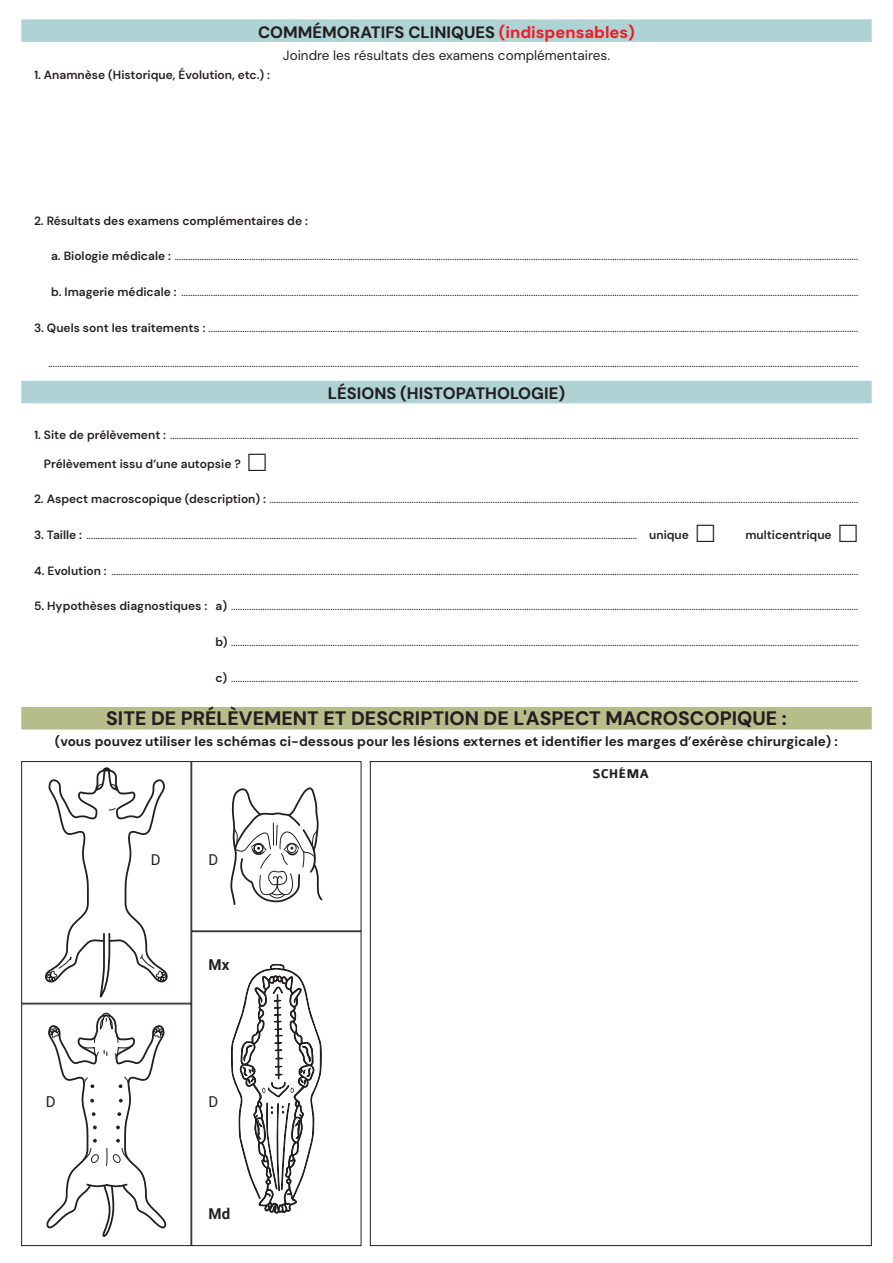
<style>
.page{position:relative;width:893px;height:1263px;background:#fff}
.page>*{position:absolute;margin:0;border:0;box-sizing:border-box;transform-origin:0 0}
.t1{font:800 19.5px "DM Sans";color:#231f20}
.t2{font:800 16.5px "DM Sans";color:#231f20}
.t3{font:15px "Roboto";color:#231f20}
.t4{font:700 15px "Roboto";color:#231f20}
.t5{font:700 13.5px "DM Sans";color:#231f20}
.t6{font:13.5px "DM Sans";color:#231f20}
.t7{font:700 13.5px "Colaborate";color:#231f20}
.t8{font:300 12px "DM Sans";color:#231f20}
.t9{font:600 12px "DM Sans";color:#231f20}
.s1{color:#ee1d23}
.s2{font-weight:600}
</style>
<div class="page">
<div style="left:21px;top:19px;width:851px;height:23px;background:#afd3d5"></div>
<div style="left:21px;top:381px;width:851px;height:22px;background:#afd3d5"></div>
<div style="left:21px;top:707px;width:851px;height:22px;background:#b7bc8b"></div>
<svg style="left:230px;top:787px;width:92px;height:118px"></svg>
<div style="left:191px;top:761px;width:170px;height:170px;border:1px solid #231f20"></div>
<svg style="left:45px;top:767px;width:123px;height:230px"></svg>
<div style="left:21px;top:761px;width:170px;height:242px;border:1px solid #231f20"></div>
<svg style="left:231px;top:964px;width:91px;height:249px"></svg>
<div style="left:191px;top:931px;width:170px;height:315px;border:1px solid #231f20"></div>
<svg style="left:46px;top:1013px;width:120px;height:224px"></svg>
<div style="left:21px;top:1003px;width:170px;height:243px;border:1px solid #231f20"></div>
<h2 class="t2" style="left:258px;top:21px;width:378px">COMMÉMORATIFS CLINIQUES <span class="s1">(INDISPENSABLES)</span></h2>
<p class="t6" style="left:283px;top:47px;width:329px">Joindre les résultats des examens complémentaires.</p>
<p class="t9" style="left:34px;top:67px;width:238px">1. Anamnèse (Historique, Évolution, etc.) :</p>
<p class="t9" style="left:34px;top:213px;width:275px">2. Résultats des examens complémentaires de :</p>
<p class="t8" style="left:51px;top:249px;width:809px"><span class="s2">a. Biologie médicale :</span> ...............................................................................................................................................................................................................................................................................................................</p>
<p class="t8" style="left:51px;top:284px;width:809px"><span class="s2">b. Imagerie médicale :</span> ............................................................................................................................................................................................................................................................................................................</p>
<p class="t8" style="left:34px;top:320px;width:826px"><span class="s2">3. Quels sont les traitements :</span> ................................................................................................................................................................................................................................................................................................</p>
<p class="t8" style="left:48px;top:356px;width:811px">.......................................................................................................................................................................................................................................................................................................................................................................</p>
<h2 class="t2" style="left:328px;top:383px;width:239px">LÉSIONS (HISTOPATHOLOGIE)</h2>
<p class="t8" style="left:34px;top:427px;width:826px"><span class="s2">1. Site de prélèvement :</span> .................................................................................................................................................................................................................................................................................................................</p>
<p class="t9" style="left:44px;top:456px;width:198px">Prélèvement issu d’une autopsie ?</p>
<p class="t8" style="left:34px;top:492px;width:826px"><span class="s2">2. Aspect macroscopique (description) :</span> .....................................................................................................................................................................................................................................................................</p>
<p class="t8" style="left:34px;top:528px;width:656px"><span class="s2">3. Taille :</span> .................................................................................................................................................................................................................................................... <span class="s2">unique</span></p>
<p class="t9" style="left:745px;top:527px;width:88px">multicentrique</p>
<p class="t8" style="left:34px;top:563px;width:826px"><span class="s2">4. Evolution :</span> ...........................................................................................................................................................................................................................................................................................................................................</p>
<p class="t8" style="left:34px;top:599px;width:826px"><span class="s2">5. Hypothèses diagnostiques : a)</span> ......................................................................................................................................................................................................................................................................................</p>
<p class="t8" style="left:216px;top:634px;width:644px"><span class="s2">b)</span> ......................................................................................................................................................................................................................................................................................</p>
<p class="t8" style="left:216px;top:670px;width:644px"><span class="s2">c)</span> ......................................................................................................................................................................................................................................................................................</p>
<h1 class="t1" style="left:106px;top:706px;width:515px">SITE DE PRÉLÈVEMENT ET DESCRI PTION DE L'ASPECT MACRO</h1>
<h1 class="t1" style="left:678px;top:706px;width:110px">SCOPIQUE :</h1>
<p class="t5" style="left:55px;top:732px;width:784px">(vous pouvez utiliser les schémas ci-dessous pour les lésions externes et identifier les marges d’exérèse chirurgicale) :</p>
<p class="t7" style="left:592px;top:766px;width:58px">SCHÉMA</p>
<p class="t3" style="left:151px;top:849px;width:11px">D</p>
<p class="t3" style="left:209px;top:849px;width:11px">D</p>
<p class="t4" style="left:209px;top:954px;width:22px">Mx</p>
<p class="t3" style="left:46px;top:1091px;width:11px">D</p>
<p class="t3" style="left:209px;top:1091px;width:11px">D</p>
<p class="t4" style="left:209px;top:1203px;width:23px">Md</p>
</div>
